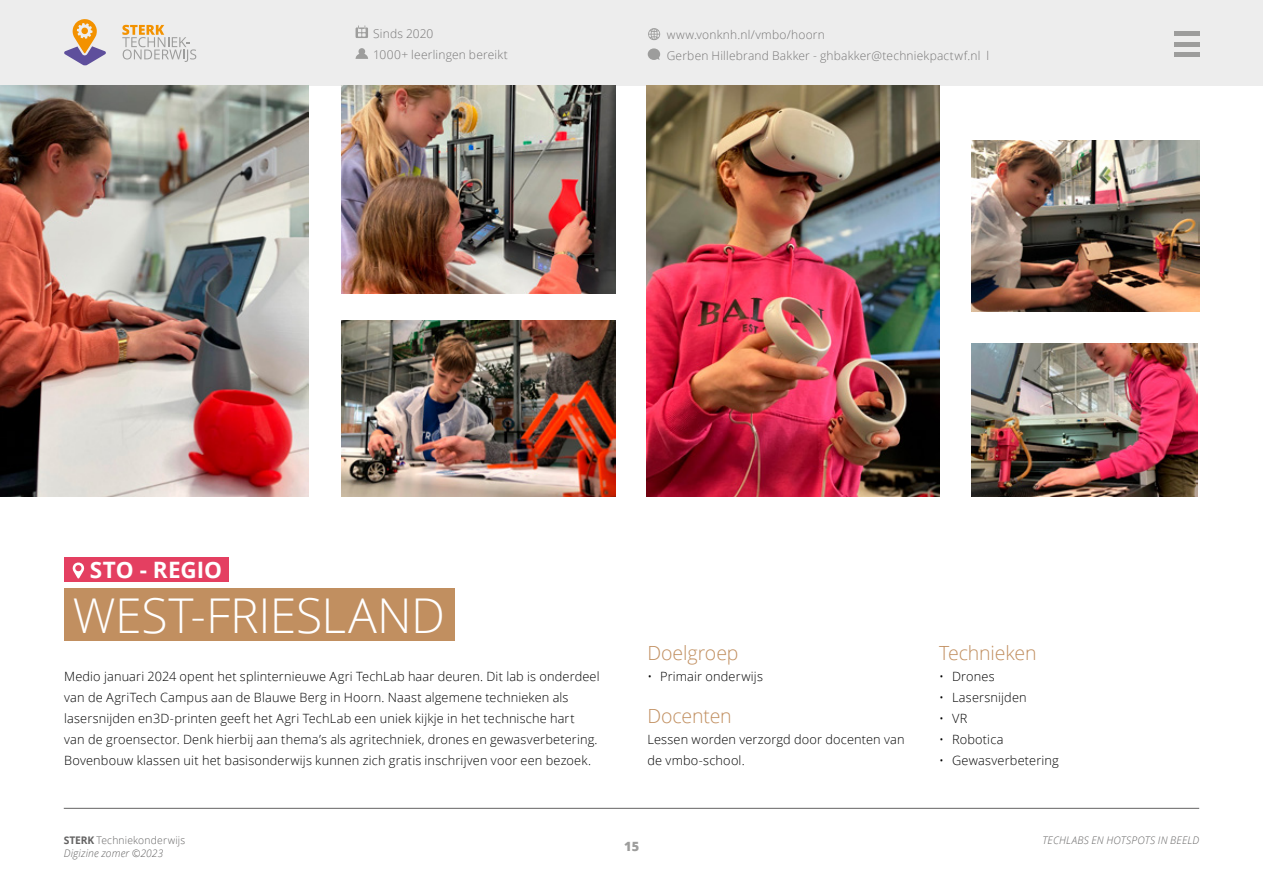
<style>
.page{position:relative;width:1263px;height:893px;background:#fff}
.page>*{position:absolute;margin:0;border:0;box-sizing:border-box;transform-origin:0 0}
.t1{font:300 48px "Open Sans";letter-spacing:-.005em;color:#fff}
.t2{font:700 22.5px "Open Sans";color:#fff}
.t3{font:300 19.5px "Open Sans";letter-spacing:-.005em;color:#c18f60}
.t4{font:300 12.75px/21px "Open Sans";letter-spacing:.015em;color:#000}
.t5{font:800 12.75px "Open Sans";color:#9d9d9c}
.t6{font:300 12px/21px "Open Sans";letter-spacing:.015em;color:#787777}
.t7{font:italic 300 10.5px/13.5px "Open Sans";letter-spacing:.015em;color:#646363}
.s1{font-weight:700;font-style:normal}
.s2{font-style:normal}
</style>
<div class="page">
<div style="left:0;top:0;width:1263px;height:85px;background:#ededed"></div>
<hr style="left:1174px;top:32px;width:25px;height:4px;background:#9d9d9c">
<hr style="left:1174px;top:42px;width:25px;height:4px;background:#9d9d9c">
<div style="left:1174px;top:52px;width:25px;height:5px;background:#9d9d9c"></div>
<svg style="left:122px;top:25px;width:74px;height:37px"></svg>
<svg style="left:64px;top:19px;width:42px;height:47px"></svg>
<img style="left:971px;top:343px;width:227px;height:153px">
<img style="left:341px;top:85px;width:275px;height:208px">
<img style="left:647px;top:85px;width:292px;height:411px">
<img style="left:0;top:85px;width:308px;height:411px">
<div style="left:648px;top:48px;width:12px;height:12px;background:#9d9d9c;border-radius:50%"></div>
<svg style="left:356px;top:25px;width:12px;height:13px"></svg>
<svg style="left:356px;top:48px;width:12px;height:11px"></svg>
<svg style="left:648px;top:28px;width:12px;height:12px"></svg>
<hr style="left:64px;top:808px;width:1135px;height:1px;background:#646363">
<div style="left:64px;top:557px;width:165px;height:25px;background:#e43f61"></div>
<svg style="left:72px;top:562px;width:13px;height:17px"></svg>
<div style="left:64px;top:588px;width:391px;height:53px;background:#c18f60"></div>
<img style="left:971px;top:140px;width:228px;height:171px">
<img style="left:341px;top:321px;width:274px;height:175px">
<p class="t6" style="left:373px;top:23px;width:136px">Sinds 2020<br>1000+ leerlingen bereikt</p>
<p class="t6" style="left:667px;top:24px;width:324px">www.vonknh.nl/vmbo/hoorn<br>Gerben Hillebrand Bakker - ghbakker@techniekpactwf.nl l</p>
<h2 class="t2" style="left:90px;top:554px;width:134px">STO - REGIO</h2>
<h1 class="t1" style="left:73px;top:583px;width:374px">WEST-FRIESLAND</h1>
<p class="t4" style="left:64px;top:665px;width:537px">Medio januari 2024 opent het splinternieuwe Agri TechLab haar deuren. Dit lab is onderdeel van de AgriTech Campus aan de Blauwe Berg in Hoorn. Naast algemene technieken als lasersnijden en3D-printen geeft het Agri TechLab een uniek kijkje in het technische hart<br>van de groensector. Denk hierbij aan thema’s als agritechniek, drones en gewasverbetering.<br>Bovenbouw klassen uit het basisonderwijs kunnen zich gratis inschrijven voor een bezoek.</p>
<h3 class="t3" style="left:647px;top:639px;width:93px">Doelgroep</h3>
<p class="t4" style="left:647px;top:665px;width:117px">• Primair onderwijs</p>
<h3 class="t3" style="left:647px;top:702px;width:86px">Docenten</h3>
<p class="t4" style="left:647px;top:728px;width:259px">Lessen worden verzorgd door docenten van de vmbo-school.</p>
<h3 class="t3" style="left:939px;top:639px;width:99px">Technieken</h3>
<p class="t4" style="left:939px;top:665px;width:57px">• Drones</p>
<p class="t4" style="left:939px;top:686px;width:89px">• Lasersnijden</p>
<p class="t4" style="left:939px;top:707px;width:30px">• VR</p>
<p class="t4" style="left:939px;top:728px;width:66px">• Robotica</p>
<p class="t4" style="left:939px;top:749px;width:121px">• Gewasverbetering</p>
<p class="t7" style="left:64px;top:833px;width:123px"><span class="s1">STERK</span> <span class="s2">Techniekonderwijs<br></span>Digizine zomer ©2023</p>
<p class="t7" style="left:1042px;top:833px;width:158px">TECHLABS EN HOTSPOTS IN BEELD</p>
<p class="t5" style="left:624px;top:836px;width:17px">15</p>
</div>
